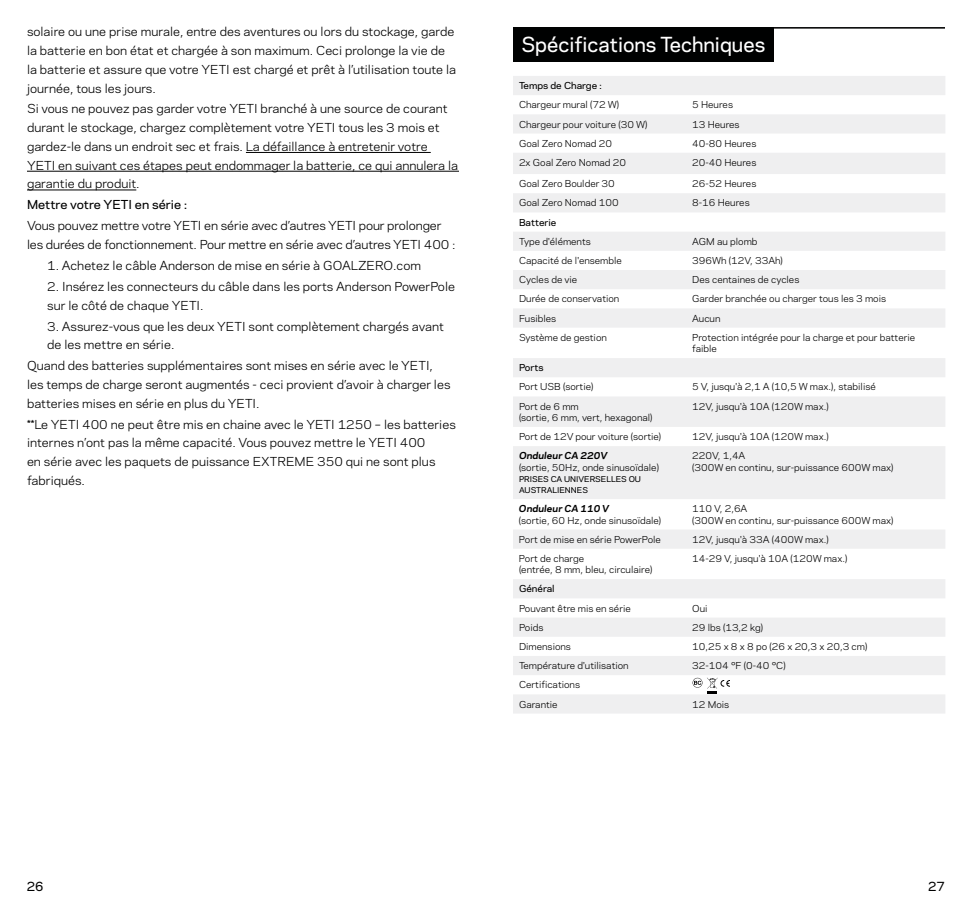
<style>
.page{position:relative;width:972px;height:918px;background:#fff}
.page>*{position:absolute;margin:0;border:0;box-sizing:border-box;transform-origin:0 0}
.t1{font:500 19.5px "Galaxie Polaris";color:#fff}
.t2{font:500 12px "Galaxie Polaris";color:#000101}
.t3{font:11.7px/18.8px "Galaxie Polaris";color:#000;scale:1.05 1}
.t4{font:500 11.7px "Galaxie Polaris";color:#000;scale:1.05 1}
.t5{font:9px/11.2px "Galaxie Polaris";color:#000;scale:1.05 1}
.t6{font:500 9px "Galaxie Polaris";color:#000;scale:1.05 1}
.t7{font:italic 700 9px "Galaxie Polaris";color:#000;scale:1.05 1}
.t8{font:500 7.5px/11.2px "Galaxie Polaris";color:#000;scale:1.05 1}
</style>
<div class="page">
<svg style="left:513px;top:76px;width:432px;height:637px;fill:#efeff0"></svg>
<div style="left:513px;top:27px;width:260px;height:35px;background:#000101"></div>
<hr style="left:513px;top:27px;width:432px;height:1px;background:#000101">
<hr style="left:246px;top:152px;width:185px;height:1px;background:#000">
<hr style="left:27px;top:171px;width:432px;height:1px;background:#000">
<hr style="left:27px;top:190px;width:109px;height:1px;background:#000">
<svg style="left:693px;top:678px;width:37px;height:16px"></svg>
<p class="t3" style="left:27px;top:22px;width:410px">solaire ou une prise murale, entre des aventures ou lors du stockage, garde la batterie en bon état et chargée à son maximum. Ceci prolonge la vie de la batterie et assure que votre YETI est chargé et prêt à l’utilisation toute la journée, tous les jours.</p>
<p class="t3" style="left:27px;top:99px;width:412px">Si vous ne pouvez pas garder votre YETI branché à une source de courant durant le stockage, chargez complètement votre YETI tous les 3 mois et gardez-le dans un endroit sec et frais. La défaillance à entretenir votre YETI en suivant ces étapes peut endommager la batterie, ce qui annulera la garantie du produit.</p>
<p class="t4" style="left:27px;top:196px;width:154px">Mettre votre YETI en série :</p>
<p class="t3" style="left:27px;top:216px;width:410px">Vous pouvez mettre votre YETI en série avec d’autres YETI pour prolonger les durées de fonctionnement. Pour mettre en série avec d’autres YETI 400 :</p>
<p class="t3" style="left:47px;top:255px;width:357px">1. Achetez le câble Anderson de mise en série à GOALZERO.com</p>
<p class="t3" style="left:47px;top:276px;width:390px">2. Insérez les connecteurs du câble dans les ports Anderson PowerPole sur le côté de chaque YETI.</p>
<p class="t3" style="left:47px;top:316px;width:379px">3. Assurez-vous que les deux YETI sont complètement chargés avant de les mettre en série.</p>
<p class="t3" style="left:27px;top:356px;width:405px">Quand des batteries supplémentaires sont mises en série avec le YETI, les temps de charge seront augmentés - ceci provient d’avoir à charger les batteries mises en série en plus du YETI.</p>
<p class="t3" style="left:27px;top:414px;width:410px">**Le YETI 400 ne peut être mis en chaine avec le YETI 1250 – les batteries internes n’ont pas la même capacité. Vous pouvez mettre le YETI 400<br>en série avec les paquets de puissance EXTREME 350 qui ne sont plus fabriqués.</p>
<h1 class="t1" style="left:521px;top:30px;width:245px">Spécifications Techniques</h1>
<p class="t6" style="left:519px;top:79px;width:80px">Temps de Charge :</p>
<p class="t5" style="left:519px;top:99px;width:97px">Chargeur mural (72 W)</p>
<p class="t5" style="left:692px;top:99px;width:40px">5 Heures</p>
<p class="t5" style="left:519px;top:118px;width:124px">Chargeur pour voiture (30 W)</p>
<p class="t5" style="left:692px;top:118px;width:47px">13 Heures</p>
<p class="t5" style="left:519px;top:137px;width:90px">Goal Zero Nomad 20</p>
<p class="t5" style="left:692px;top:137px;width:63px">40-80 Heures</p>
<p class="t5" style="left:519px;top:156px;width:104px">2x Goal Zero Nomad 20</p>
<p class="t5" style="left:692px;top:156px;width:63px">20-40 Heures</p>
<p class="t5" style="left:519px;top:178px;width:93px">Goal Zero Boulder 30</p>
<p class="t5" style="left:692px;top:178px;width:63px">26-52 Heures</p>
<p class="t5" style="left:519px;top:197px;width:97px">Goal Zero Nomad 100</p>
<p class="t5" style="left:692px;top:197px;width:56px">8-16 Heures</p>
<p class="t6" style="left:519px;top:215px;width:37px">Batterie</p>
<p class="t5" style="left:519px;top:235px;width:70px">Type d'éléments</p>
<p class="t5" style="left:692px;top:235px;width:64px">AGM au plomb</p>
<p class="t5" style="left:519px;top:254px;width:100px">Capacité de l'ensemble</p>
<p class="t5" style="left:692px;top:254px;width:88px">396Wh (12V, 33Ah)</p>
<p class="t5" style="left:519px;top:274px;width:57px">Cycles de vie</p>
<p class="t5" style="left:692px;top:274px;width:104px">Des centaines de cycles</p>
<p class="t5" style="left:519px;top:293px;width:97px">Durée de conservation</p>
<p class="t5" style="left:692px;top:293px;width:186px">Garder branchée ou charger tous les 3 mois</p>
<p class="t5" style="left:519px;top:312px;width:37px">Fusibles</p>
<p class="t5" style="left:692px;top:312px;width:28px">Aucun</p>
<p class="t5" style="left:519px;top:331px;width:85px">Système de gestion</p>
<p class="t5" style="left:692px;top:331px;width:214px">Protection intégrée pour la charge et pour batterie faible</p>
<p class="t6" style="left:519px;top:361px;width:25px">Ports</p>
<p class="t5" style="left:519px;top:381px;width:72px">Port USB (sortie)</p>
<p class="t5" style="left:692px;top:381px;width:176px">5 V, jusqu'à 2,1 A (10,5 W max.), stabilisé</p>
<p class="t5" style="left:519px;top:400px;width:129px">Port de 6 mm<br>(sortie, 6 mm, vert, hexagonal)</p>
<p class="t5" style="left:692px;top:400px;width:131px">12V, jusqu'à 10A (120W max.)</p>
<p class="t5" style="left:519px;top:431px;width:137px">Port de 12V pour voiture (sortie)</p>
<p class="t5" style="left:692px;top:431px;width:131px">12V, jusqu'à 10A (120W max.)</p>
<p class="t7" style="left:519px;top:449px;width:86px">Onduleur CA 220V</p>
<p class="t5" style="left:519px;top:461px;width:135px">(sortie, 50Hz, onde sinusoïdale)</p>
<p class="t8" style="left:519px;top:473px;width:118px">PRISES CA UNIVERSELLES OU<br>AUSTRALIENNES</p>
<p class="t5" style="left:692px;top:450px;width:193px">220V, 1,4A<br>(300W en continu, sur-puissance 600W max)</p>
<p class="t7" style="left:519px;top:502px;width:88px">Onduleur CA 110 V</p>
<p class="t5" style="left:519px;top:514px;width:137px">(sortie, 60 Hz, onde sinusoïdale)</p>
<p class="t5" style="left:692px;top:503px;width:193px">110 V, 2,6A<br>(300W en continu, sur-puissance 600W max)</p>
<p class="t5" style="left:519px;top:533px;width:137px">Port de mise en série PowerPole</p>
<p class="t5" style="left:692px;top:533px;width:131px">12V, jusqu'à 33A (400W max.)</p>
<p class="t5" style="left:519px;top:552px;width:129px">Port de charge<br>(entrée, 8 mm, bleu, circulaire)</p>
<p class="t5" style="left:692px;top:552px;width:149px">14-29 V, jusqu'à 10A (120W max.)</p>
<p class="t6" style="left:519px;top:582px;width:35px">Général</p>
<p class="t5" style="left:519px;top:602px;width:108px">Pouvant être mis en série</p>
<p class="t5" style="left:692px;top:602px;width:16px">Oui</p>
<p class="t5" style="left:519px;top:621px;width:25px">Poids</p>
<p class="t5" style="left:692px;top:621px;width:69px">29 lbs (13,2 kg)</p>
<p class="t5" style="left:519px;top:640px;width:51px">Dimensions</p>
<p class="t5" style="left:692px;top:640px;width:168px">10,25 x 8 x 8 po (26 x 20,3 x 20,3 cm)</p>
<p class="t5" style="left:519px;top:660px;width:106px">Température d'utilisation</p>
<p class="t5" style="left:692px;top:660px;width:91px">32-104 °F (0-40 °C)</p>
<p class="t5" style="left:519px;top:675px;width:60px;line-height:19.2px">Certifications<br>Garantie</p>
<p class="t5" style="left:692px;top:698px;width:37px">12 Mois</p>
<p class="t2" style="left:27px;top:877px;width:18px">26</p>
<p class="t2" style="left:928px;top:877px;width:18px">27</p>
</div>
